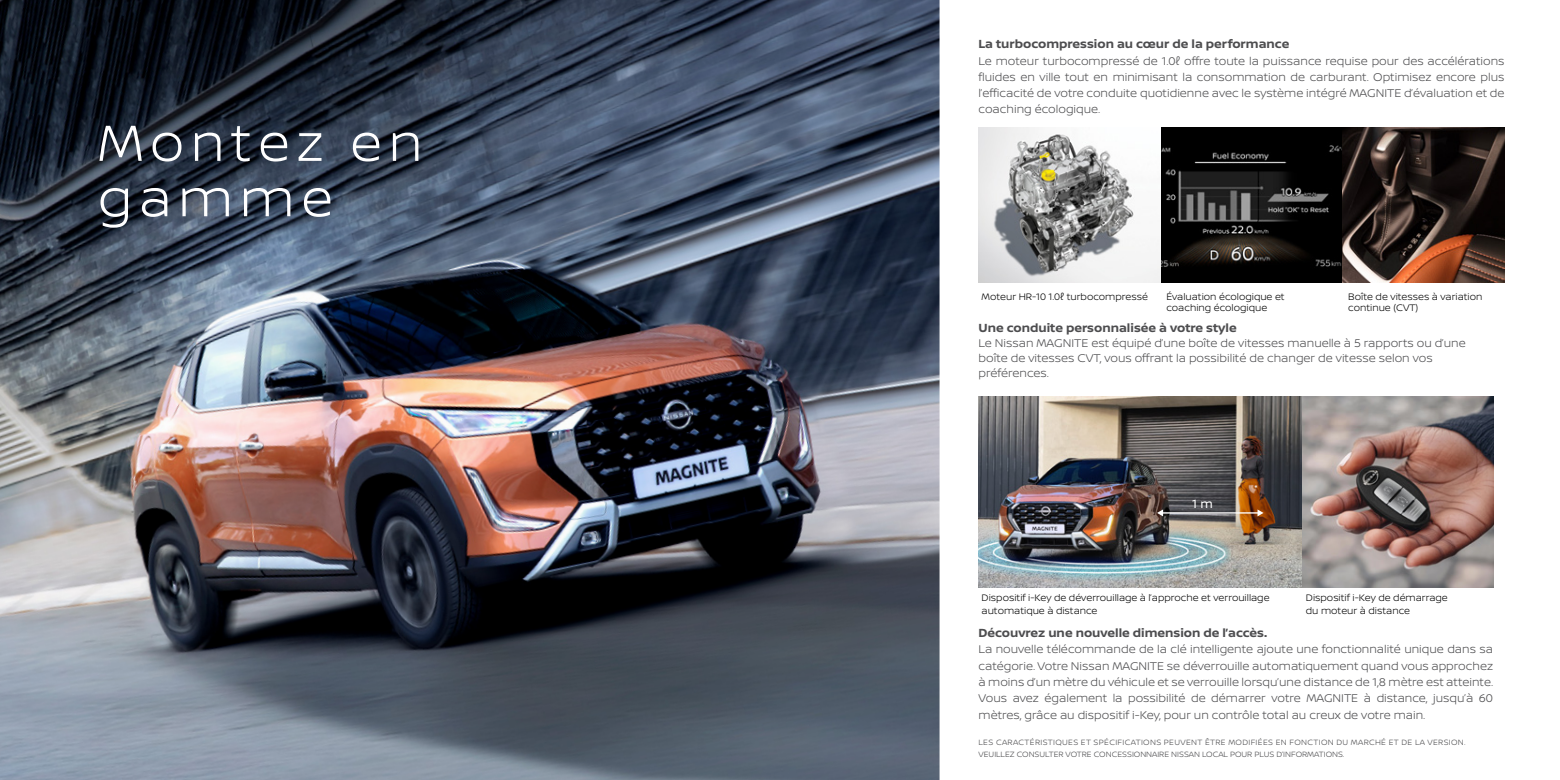
<style>
.page{position:relative;width:1560px;height:780px;background:#fff}
.page>*{position:absolute;margin:0;border:0;box-sizing:border-box;transform-origin:0 0}
.t1{font:300 54px/55.4px "Nissan Brand";letter-spacing:.12em;color:#fff}
.t2{font:12.75px "Nissan Brand";color:#fff}
.t3{font:700 12.5px "Nissan Brand";color:#4d4d4f}
.t4{font:300 11.88px/16.2px "Nissan Brand";color:#4d4d4f;text-align:justify}
.t5{font:300 10px/12.5px "Nissan Brand";color:#000}
.t6{font:300 8.12px/12.2px "Nissan Brand";letter-spacing:.04em;color:#4d4d4f}
</style>
<div class="page">
<img style="left:978px;top:396px;width:514px;height:191px">
<img style="left:0;top:0;width:939px;height:780px">
<img style="left:978px;top:128px;width:526px;height:155px">
<hr style="left:1158px;top:512px;width:100px;height:1px;background:#fff">
<svg style="left:1257px;top:509px;width:6px;height:7px"></svg>
<svg style="left:1156px;top:509px;width:6px;height:7px"></svg>
<h1 class="t1" style="left:98px;top:113px;width:326px">Montez en gamme</h1>
<p class="t3" style="left:978px;top:35px;width:312px">La turbocompression au cœur de la performance</p>
<p class="t4" style="left:978px;top:52px;width:527px">Le moteur turbocompressé de 1.0ℓ offre toute la puissance requise pour des accélérations fluides en ville tout en minimisant la consommation de carburant. Optimisez encore plus l’efficacité de votre conduite quotidienne avec le système intégré MAGNITE d’évaluation et de coaching écologique.</p>
<p class="t5" style="left:981px;top:290px;width:168px">Moteur HR-10 1.0ℓ turbocompressé</p>
<p class="t5" style="left:1166px;top:290px;width:120px;line-height:11.4px">Évaluation écologique et coaching écologique</p>
<p class="t5" style="left:1347px;top:290px;width:136px;line-height:11.4px">Boîte de vitesses à variation continue (CVT)</p>
<p class="t3" style="left:978px;top:319px;width:260px">Une conduite personnalisée à votre style</p>
<p class="t4" style="left:978px;top:335px;width:488px;line-height:15px;text-align:left">Le Nissan MAGNITE est équipé d’une boîte de vitesses manuelle à 5 rapports ou d’une boîte de vitesses CVT, vous offrant la possibilité de changer de vitesse selon vos préférences.</p>
<p class="t2" style="left:1192px;top:494px;width:22px">1 m</p>
<p class="t5" style="left:981px;top:591px;width:289px">Dispositif i-Key de déverrouillage à l’approche et verrouillage automatique à distance</p>
<p class="t5" style="left:1305px;top:591px;width:143px">Dispositif i-Key de démarrage du moteur à distance</p>
<p class="t3" style="left:978px;top:624px;width:290px">Découvrez une nouvelle dimension de l’accès.</p>
<p class="t4" style="left:978px;top:640px;width:516px">La nouvelle télécommande de la clé intelligente ajoute une fonctionnalité unique dans sa catégorie. Votre Nissan MAGNITE se déverrouille automatiquement quand vous approchez à moins d’un mètre du véhicule et se verrouille lorsqu’une distance de 1,8 mètre est atteinte.<br>Vous avez également la possibilité de démarrer votre MAGNITE à distance, jusqu’à 60 mètres, grâce au dispositif i-Key, pour un contrôle total au creux de votre main.</p>
<p class="t6" style="left:978px;top:735px;width:488px">LES CARACTÉRISTIQUES ET SPÉCIFICATIONS PEUVENT ÊTRE MODIFIÉES EN FONCTION DU MARCHÉ ET DE LA VERSION.<br>VEUILLEZ CONSULTER VOTRE CONCESSIONNAIRE NISSAN LOCAL POUR PLUS D’INFORMATIONS.</p>
</div>
